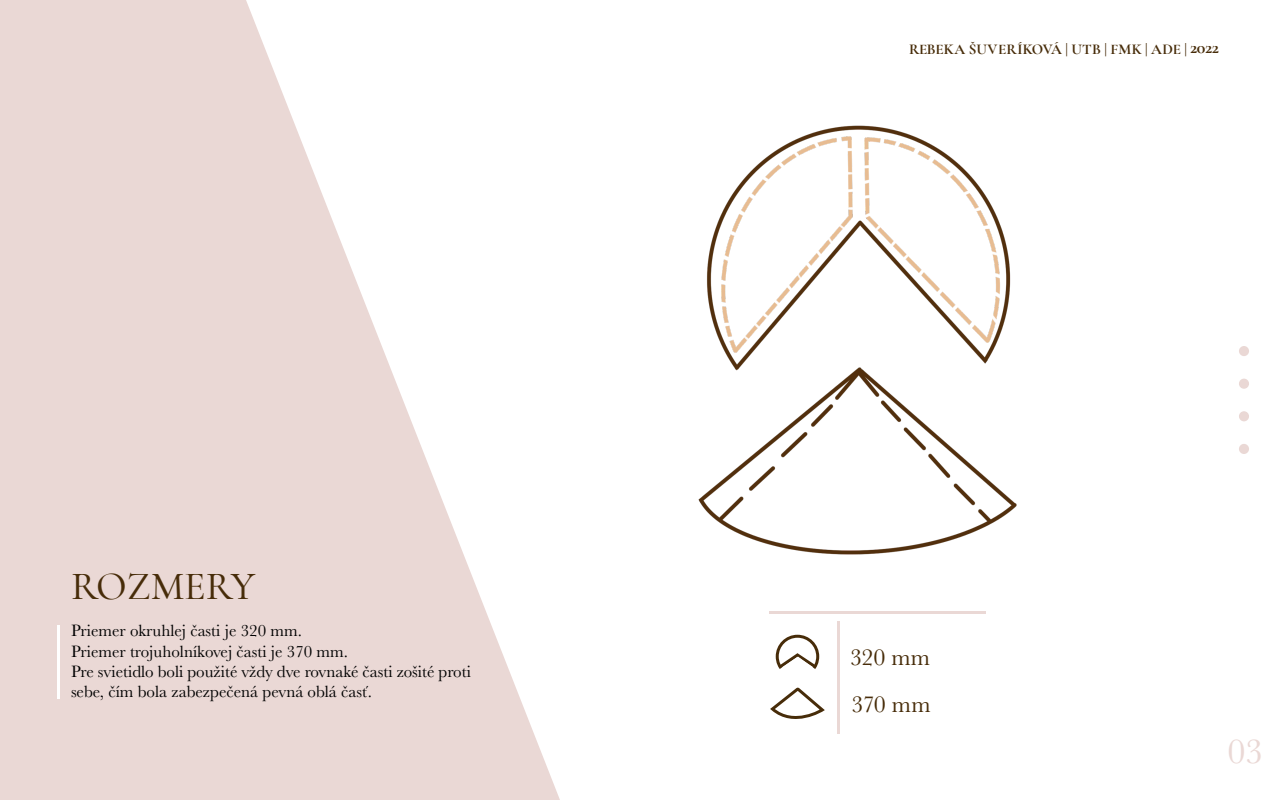
<style>
.page{position:relative;width:1280px;height:800px;background:#fff}
.page>*{position:absolute;margin:0;border:0;box-sizing:border-box;transform-origin:0 0}
.t1{font:500 40px "Cormorant Garamond";color:#472c09}
.t2{font:36px "Baskerville";color:#ead8d5}
.t3{font:24px "Baskerville";letter-spacing:-.02em;color:#472c09}
.t4{font:700 18px "Cormorant Garamond";color:#472c09}
.t5{font:17px/20.4px "Baskerville";color:#000}
.t6{font:700 15px "Cormorant Garamond";letter-spacing:.01em;color:#472c09}
</style>
<div class="page">
<svg style="left:0;top:0;width:560px;height:800px;fill:#ead8d5"></svg>
<div style="left:1239px;top:346px;width:10px;height:10px;background:#ead8d5;border-radius:50%"></div>
<div style="left:1239px;top:379px;width:10px;height:10px;background:#ead8d5;border-radius:50%"></div>
<div style="left:1239px;top:411px;width:10px;height:10px;background:#ead8d5;border-radius:50%"></div>
<div style="left:1239px;top:444px;width:10px;height:10px;background:#ead8d5;border-radius:50%"></div>
<hr style="left:57px;top:625px;width:3px;height:74px;background:#fff">
<hr style="left:769px;top:611px;width:217px;height:3px;background:#ead8d5">
<hr style="left:837px;top:621px;width:3px;height:113px;background:#ead8d5">
<img style="left:698px;top:125px;width:319px;height:430px">
<div style="left:776px;top:635px;width:43px;height:43px;border:3px solid #472c09;border-radius:50%"></div>
<svg style="left:770px;top:651px;width:55px;height:68px"></svg>
<p class="t1" style="left:71px;top:562px;width:186px">ROZMERY</p>
<p class="t5" style="left:71px;top:621px;width:232px">Priemer okruhlej časti je 320 mm.</p>
<p class="t5" style="left:71px;top:641px;width:279px">Priemer trojuholníkovej časti je 370 mm.</p>
<p class="t5" style="left:71px;top:662px;width:402px">Pre svietidlo boli použité vždy dve rovnaké časti zošité proti sebe, čím bola zabezpečená pevná oblá časť.</p>
<p class="t6" style="left:909px;top:40px;width:280px">REBEKA ŠUVERÍKOVÁ | UTB | FMK | ADE |</p>
<p class="t4" style="left:1190px;top:36px;width:31px">2022</p>
<p class="t3" style="left:850px;top:641px;width:81px">320 mm</p>
<p class="t3" style="left:852px;top:688px;width:81px">370 mm</p>
<p class="t2" style="left:1228px;top:728px;width:37px">03</p>
</div>
